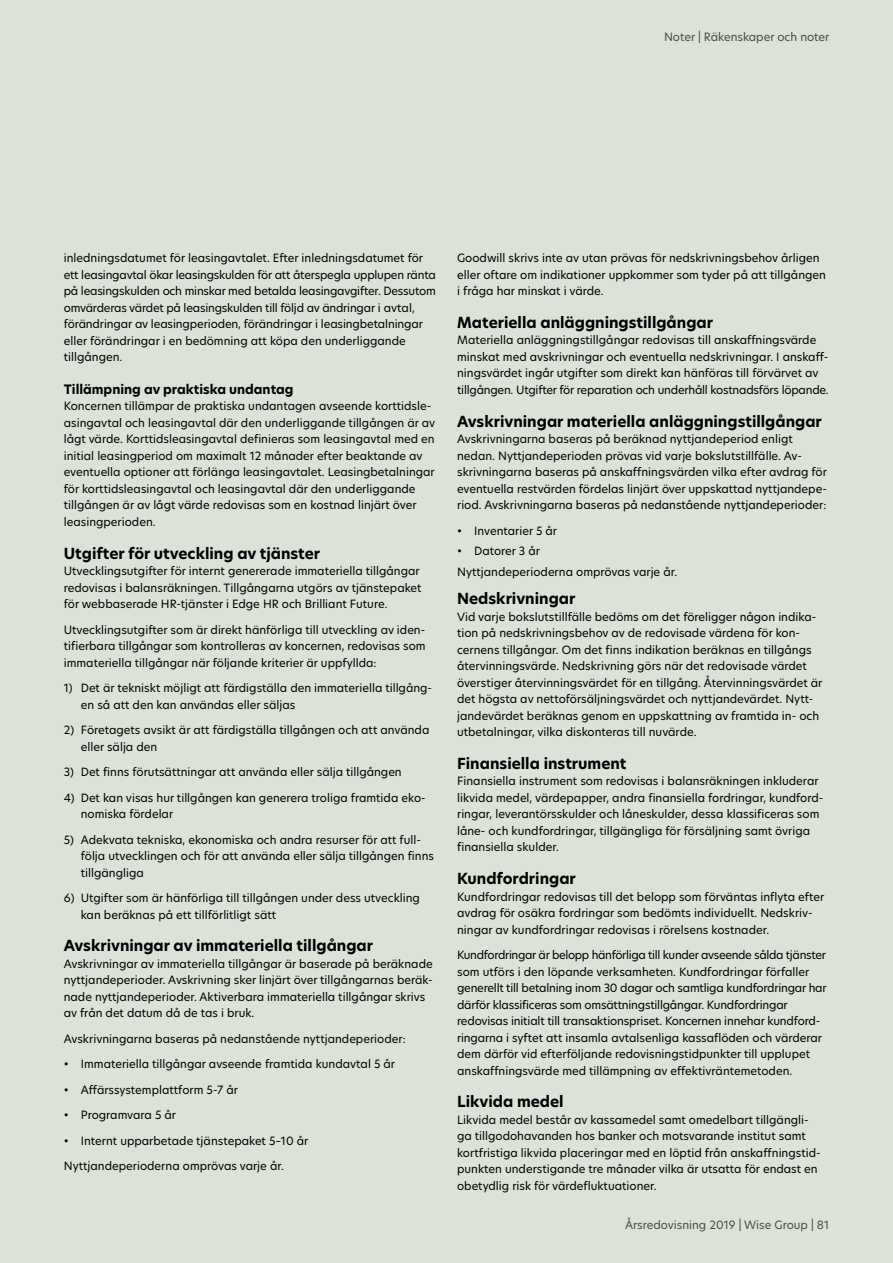
<style>
.page{position:relative;width:893px;height:1263px;background:#dbe3d9}
.page>*{position:absolute;margin:0;border:0;box-sizing:border-box;transform-origin:0 0}
.t1{font:700 15px "Hero New";color:#000}
.t2{font:700 12.75px "Hero New";color:#000}
.t3{font:11.25px/16.5px "Hero New";color:#000}
.t4{font:11.25px "Hero New";color:#4a4a49}
</style>
<div class="page">
<p class="t4" style="left:664px;top:29px;width:167px">Noter | Räkenskaper och noter</p>
<p class="t3" style="left:64px;top:249px;width:374px">inledningsdatumet för leasingavtalet. Efter inledningsdatumet för ett leasingavtal ökar leasingskulden för att återspegla upplupen ränta på leasingskulden och minskar med betalda leasingavgifter. Dessutom omvärderas värdet på leasingskulden till följd av ändringar i avtal, förändringar av leasingperioden, förändringar i leasingbetalningar eller förändringar i en bedömning att köpa den underliggande tillgången.</p>
<p class="t2" style="left:64px;top:380px;width:231px">Tillämpning av praktiska undantag</p>
<p class="t3" style="left:64px;top:398px;width:373px">Koncernen tillämpar de praktiska undantagen avseende korttidsle&shy;asingavtal och leasingavtal där den underliggande tillgången är av lågt värde. Korttidsleasingavtal definieras som leasingavtal med en initial leasingperiod om maximalt 12 månader efter beaktande av eventuella optioner att förlänga leasingavtalet. Leasingbetalningar för korttidsleasingavtal och leasingavtal där den underliggande tillgången är av lågt värde redovisas som en kostnad linjärt över leasingperioden.</p>
<h1 class="t1" style="left:64px;top:543px;width:258px">Utgifter för utveckling av tjänster</h1>
<p class="t3" style="left:64px;top:562px;width:359px">Utvecklingsutgifter för internt genererade immateriella tillgångar redovisas i balansräkningen. Tillgångarna utgörs av tjänstepaket för webbaserade HR-tjänster i Edge HR och Brilliant Future.</p>
<p class="t3" style="left:64px;top:621px;width:363px;text-align:justify">Utvecklingsutgifter som är direkt hänförliga till utveckling av iden&shy;tifierbara tillgångar som kontrolleras av koncernen, redovisas som immateriella tillgångar när följande kriterier är uppfyllda:</p>
<p class="t3" style="left:81px;top:679px;width:353px;text-indent:-17px">1) Det är tekniskt möjligt att färdigställa den immateriella tillgång&shy;en så att den kan användas eller säljas</p>
<p class="t3" style="left:81px;top:721px;width:350px;text-indent:-17px">2) Företagets avsikt är att färdigställa tillgången och att använda eller sälja den</p>
<p class="t3" style="left:64px;top:763px;width:339px">3) Det finns förutsättningar att använda eller sälja tillgången</p>
<p class="t3" style="left:81px;top:789px;width:346px;text-indent:-17px">4) Det kan visas hur tillgången kan generera troliga framtida eko&shy;nomiska fördelar</p>
<p class="t3" style="left:81px;top:831px;width:355px;text-indent:-17px">5) Adekvata tekniska, ekonomiska och andra resurser för att full&shy;följa utvecklingen och för att använda eller sälja tillgången finns tillgängliga</p>
<p class="t3" style="left:81px;top:889px;width:341px;text-indent:-17px">6) Utgifter som är hänförliga till tillgången under dess utveckling kan beräknas på ett tillförlitligt sätt</p>
<h1 class="t1" style="left:64px;top:936px;width:311px">Avskrivningar av immateriella tillgångar</h1>
<p class="t3" style="left:64px;top:955px;width:370px">Avskrivningar av immateriella tillgångar är baserade på beräknade nyttjandeperioder. Avskrivning sker linjärt över tillgångarnas beräk&shy;nade nyttjandeperioder. Aktiverbara immateriella tillgångar skrivs av från det datum då de tas i bruk.</p>
<p class="t3" style="left:64px;top:1030px;width:343px">Avskrivningarna baseras på nedanstående nyttjandeperioder:</p>
<p class="t3" style="left:64px;top:1056px;width:333px">• Immateriella tillgångar avseende framtida kundavtal 5 år</p>
<p class="t3" style="left:64px;top:1081px;width:176px">• Affärssystemplattform 5-7 år</p>
<p class="t3" style="left:64px;top:1107px;width:114px">• Programvara 5 år</p>
<p class="t3" style="left:64px;top:1132px;width:246px">• Internt upparbetade tjänstepaket 5–10 år</p>
<p class="t3" style="left:64px;top:1158px;width:222px">Nyttjandeperioderna omprövas varje år.</p>
<p class="t3" style="left:457px;top:249px;width:370px">Goodwill skrivs inte av utan prövas för nedskrivningsbehov årligen eller oftare om indikationer uppkommer som tyder på att tillgången i fråga har minskat i värde.</p>
<h1 class="t1" style="left:457px;top:312px;width:257px">Materiella anläggningstillgångar</h1>
<p class="t3" style="left:457px;top:332px;width:373px">Materiella anläggningstillgångar redovisas till anskaffningsvärde minskat med avskrivningar och eventuella nedskrivningar. I anskaff&shy;ningsvärdet ingår utgifter som direkt kan hänföras till förvärvet av tillgången. Utgifter för reparation och underhåll kostnadsförs löpande.</p>
<h1 class="t1" style="left:457px;top:411px;width:366px">Avskrivningar materiella anläggningstillgångar</h1>
<p class="t3" style="left:457px;top:430px;width:371px">Avskrivningarna baseras på beräknad nyttjandeperiod enligt nedan. Nyttjandeperioden prövas vid varje bokslutstillfälle. Av&shy;skrivningarna baseras på anskaffningsvärden vilka efter avdrag för eventuella restvärden fördelas linjärt över uppskattad nyttjandepe&shy;riod. Avskrivningarna baseras på nedanstående nyttjandeperioder:</p>
<p class="t3" style="left:457px;top:522px;width:102px">• Inventarier 5 år</p>
<p class="t3" style="left:457px;top:541px;width:222px;line-height:20.7px">• Datorer 3 år<br>Nyttjandeperioderna omprövas varje år.</p>
<h1 class="t1" style="left:457px;top:588px;width:120px">Nedskrivningar</h1>
<p class="t3" style="left:457px;top:608px;width:367px">Vid varje bokslutstillfälle bedöms om det föreligger någon indika&shy;tion på nedskrivningsbehov av de redovisade värdena för kon&shy;cernens tillgångar. Om det finns indikation beräknas en tillgångs återvinningsvärde. Nedskrivning görs när det redovisade värdet överstiger återvinningsvärdet för en tillgång. Återvinningsvärdet är det högsta av nettoförsäljningsvärdet och nyttjandevärdet. Nytt&shy;jandevärdet beräknas genom en uppskattning av framtida in- och utbetalningar, vilka diskonteras till nuvärde.</p>
<h1 class="t1" style="left:457px;top:753px;width:171px">Finansiella instrument</h1>
<p class="t3" style="left:457px;top:773px;width:368px">Finansiella instrument som redovisas i balansräkningen inkluderar likvida medel, värdepapper, andra finansiella fordringar, kundford&shy;ringar, leverantörsskulder och låneskulder, dessa klassificeras som låne- och kundfordringar, tillgängliga för försäljning samt övriga finansiella skulder.</p>
<h1 class="t1" style="left:457px;top:868px;width:120px">Kundfordringar</h1>
<p class="t3" style="left:457px;top:888px;width:369px">Kundfordringar redovisas till det belopp som förväntas inflyta efter avdrag för osäkra fordringar som bedömts individuellt. Nedskriv&shy;ningar av kundfordringar redovisas i rörelsens kostnader.</p>
<p class="t3" style="left:457px;top:946px;width:371px">Kundfordringar är belopp hänförliga till kunder avseende sålda tjänster som utförs i den löpande verksamheten. Kundfordringar förfaller generellt till betalning inom 30 dagar och samtliga kundfordringar har därför klassificeras som omsättningstillgångar. Kundfordringar redovisas initialt till transaktionspriset. Koncernen innehar kundford&shy;ringarna i syftet att insamla avtalsenliga kassaflöden och värderar dem därför vid efterföljande redovisningstidpunkter till upplupet anskaffningsvärde med tillämpning av effektivräntemetoden.</p>
<h1 class="t1" style="left:457px;top:1092px;width:108px">Likvida medel</h1>
<p class="t3" style="left:457px;top:1111px;width:365px">Likvida medel består av kassamedel samt omedelbart tillgängli&shy;ga tillgodohavanden hos banker och motsvarande institut samt kortfristiga likvida placeringar med en löptid från anskaffningstid&shy;punkten understigande tre månader vilka är utsatta för endast en obetydlig risk för värdefluktuationer.</p>
<p class="t4" style="left:625px;top:1218px;width:206px">Årsredovisning 2019 | Wise Group | 81</p>
</div>
